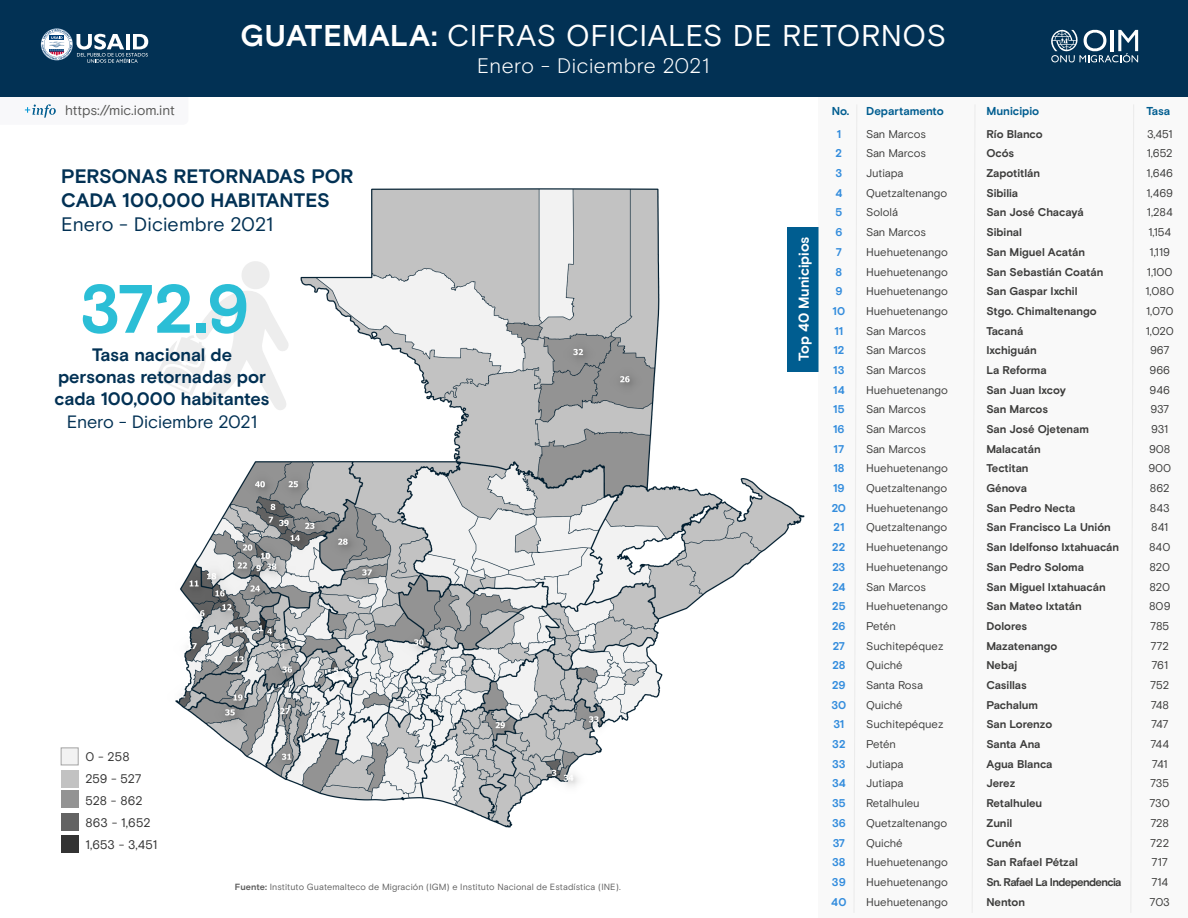
<style>
.page{position:relative;width:1188px;height:918px;background:#fff}
.page>*{position:absolute;margin:0;border:0;box-sizing:border-box;transform-origin:0 0}
.t1{font:700 68.25px "Basis Grotesque Pro";color:#2bbed6}
.t2{font:30px "Basis Grotesque Pro";letter-spacing:.015em;color:#fff}
.t3{font:300 21px "Basis Grotesque Pro";letter-spacing:.025em;color:#fff}
.t4{font:700 19.5px/24px "Basis Grotesque Pro";letter-spacing:-.005em;color:#023154}
.t5{font:19.5px "Basis Grotesque Pro";color:#023154}
.t6{font:700 18px/22.4px "Basis Grotesque Pro";letter-spacing:-.005em;color:#023154;text-align:center}
.t7{font:17.85px "Basis Grotesque Pro";letter-spacing:-.01em;color:#023154}
.t8{font:700 14.25px "Basis Grotesque Pro";color:#fff}
.t9{font:13.8px "Basis Grotesque Pro";letter-spacing:-.005em;color:#575756}
.t10{font:12.45px/22px "Basis Grotesque Pro";letter-spacing:-.005em;color:#333}
.t11{font:700 11.55px "Basis Grotesque Pro";color:#005d90}
.t12{font:11.25px/19.6px "Basis Grotesque Pro";letter-spacing:-.01em;color:#3c3c3b}
.t13{font:700 11.25px/19.6px "Basis Grotesque Pro";letter-spacing:-.01em;color:#3c3c3b}
.t14{font:700 11.25px/19.6px "Basis Grotesque Pro";color:#348ddd;text-align:center}
.t15{font:9px "Basis Grotesque Pro";letter-spacing:.01em;color:#606060}
.s1{font-weight:700}
</style>
<div class="page">
<img style="left:175px;top:188px;width:630px;height:640px">
<div style="left:788px;top:227px;width:31px;height:145px;background:#005d90"></div>
<div style="left:819px;top:44px;width:369px;height:874px;background:#f4f4f4"></div>
<svg style="left:155px;top:260px;width:134px;height:150px"></svg>
<div style="left:61px;top:748px;width:17px;height:17px;background:#f2f2f2;border:1px solid #a3a3a3"></div>
<div style="left:61px;top:770px;width:17px;height:17px;background:#c2c2c2"></div>
<div style="left:61px;top:791px;width:17px;height:17px;background:#939393"></div>
<div style="left:61px;top:813px;width:17px;height:17px;background:#636363"></div>
<div style="left:61px;top:835px;width:17px;height:17px;background:#333"></div>
<svg style="left:0;top:96px;width:188px;height:22px"></svg>
<div style="left:0;top:0;width:1188px;height:96px;background:#023154"></div>
<svg style="left:41px;top:28px;width:107px;height:35px"></svg>
<svg style="left:1051px;top:29px;width:87px;height:34px"></svg>
<p class="t9" style="left:65px;top:102px;width:111px">https://mic.iom.int</p>
<h2 class="t2" style="left:241px;top:18px;width:707px"><span class="s1">GUATEMALA:</span> CIFRAS OFICIALES DE RETORNOS</h2>
<h3 class="t3" style="left:477px;top:54px;width:234px">Enero - Diciembre 2021</h3>
<p class="t11" style="left:832px;top:104px;width:113px">No. Departamento</p>
<p class="t11" style="left:986px;top:104px;width:54px">Municipio</p>
<p class="t11" style="left:1147px;top:104px;width:25px">Tasa</p>
<h3 class="t4" style="left:61px;top:165px;width:294px">PERSONAS RETORNADAS POR<br>CADA 100,000 HABITANTES</h3>
<h3 class="t5" style="left:61px;top:212px;width:214px">Enero - Diciembre 2021</h3>
<h1 class="t1" style="left:79px;top:269px;width:172px">372.9</h1>
<h3 class="t6" style="left:54px;top:344px;width:217px">Tasa nacional de personas retornadas por cada 100,000 habitantes</h3>
<h3 class="t7" style="left:67px;top:411px;width:192px">Enero - Diciembre 2021</h3>
<p class="t10" style="left:85px;top:746px;width:73px">0 - 258<br>259 - 527<br>528 - 862<br>863 - 1,652<br>1,653 - 3,451</p>
<p class="t15" style="left:235px;top:882px;width:388px"><span class="s1">Fuente:</span> Instituto Guatemalteco de Migración (IGM) e Instituto Nacional de Estadística (INE).</p>
<p class="t8" style="left:795px;top:361px;width:126px;rotate:-90deg">Top 40 Municipios</p>
<p class="t14" style="left:831px;top:124px;width:17px">1<br>2<br>3<br>4<br>5<br>6<br>7<br>8<br>9<br>10<br>11<br>12<br>13<br>14<br>15<br>16<br>17<br>18<br>19<br>20<br>21<br>22<br>23<br>24<br>25<br>26<br>27<br>28<br>29<br>30<br>31<br>32<br>33<br>34<br>35<br>36<br>37<br>38<br>39<br>40</p>
<p class="t12" style="left:866px;top:124px;width:83px">San Marcos<br>San Marcos<br>Jutiapa<br>Quetzaltenango<br>Sololá<br>San Marcos<br>Huehuetenango<br>Huehuetenango<br>Huehuetenango<br>Huehuetenango<br>San Marcos<br>San Marcos<br>San Marcos<br>Huehuetenango<br>San Marcos<br>San Marcos<br>San Marcos<br>Huehuetenango<br>Quetzaltenango<br>Huehuetenango<br>Quetzaltenango<br>Huehuetenango<br>Huehuetenango<br>San Marcos<br>Huehuetenango<br>Petén<br>Suchitepéquez<br>Quiché<br>Santa Rosa<br>Quiché<br>Suchitepéquez<br>Petén<br>Jutiapa<br>Jutiapa<br>Retalhuleu<br>Quetzaltenango<br>Quiché<br>Huehuetenango<br>Huehuetenango<br>Huehuetenango</p>
<p class="t13" style="left:986px;top:124px;width:137px">Río Blanco<br>Ocós<br>Zapotitlán<br>Sibilia<br>San José Chacayá<br>Sibinal<br>San Miguel Acatán<br>San Sebastián Coatán<br>San Gaspar Ixchil<br>Stgo. Chimaltenango<br>Tacaná<br>Ixchiguán<br>La Reforma<br>San Juan Ixcoy<br>San Marcos<br>San José Ojetenam<br>Malacatán<br>Tectitan<br>Génova<br>San Pedro Necta<br>San Francisco La Unión<br>San Idelfonso Ixtahuacán<br>San Pedro Soloma<br>San Miguel Ixtahuacán<br>San Mateo Ixtatán<br>Dolores<br>Mazatenango<br>Nebaj<br>Casillas<br>Pachalum<br>San Lorenzo<br>Santa Ana<br>Agua Blanca<br>Jerez<br>Retalhuleu<br>Zunil<br>Cunén<br>San Rafael Pétzal<br>Sn. Rafael La Independencia<br>Nenton</p>
<p class="t12" style="left:1145px;top:124px;width:30px;text-align:center">3,451<br>1,652<br>1,646<br>1,469<br>1,284<br>1,154<br>1,119<br>1,100<br>1,080<br>1,070<br>1,020<br>967<br>966<br>946<br>937<br>931<br>908<br>900<br>862<br>843<br>841<br>840<br>820<br>820<br>809<br>785<br>772<br>761<br>752<br>748<br>747<br>744<br>741<br>735<br>730<br>728<br>722<br>717<br>714<br>703</p>
</div>
